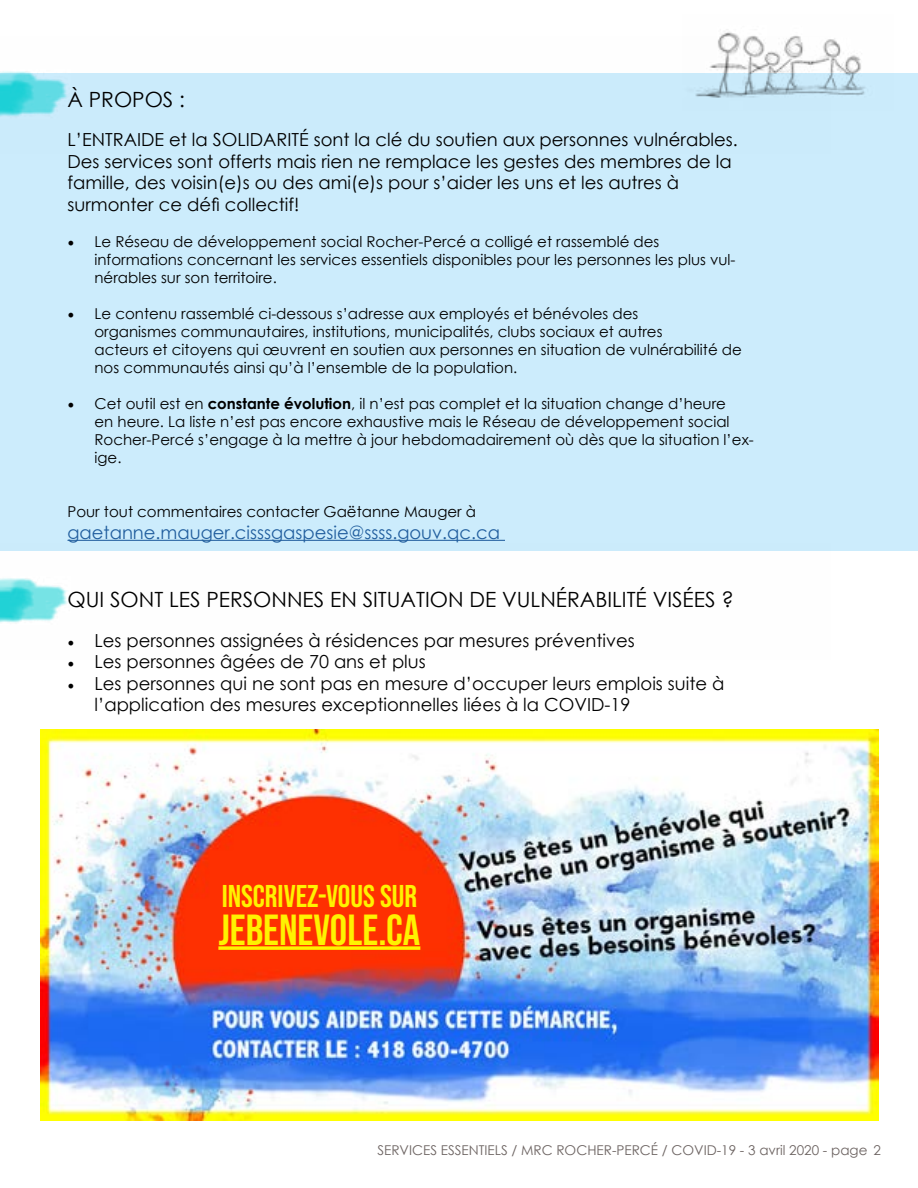
<style>
.page{position:relative;width:918px;height:1188px;background:#fff}
.page>*{position:absolute;margin:0;border:0;box-sizing:border-box;transform-origin:0 0}
.t1{font:43.5px "Bebas Neue";color:#fff200}
.t2{font:31.5px "Bebas Neue";color:#fff200}
.t3{font:21px "Century Gothic";color:#000}
.t4{font:18px/21.6px "Century Gothic";color:#000}
.t5{font:18px "Century Gothic";color:#215e9e}
.t6{font:15px/18px "Century Gothic";color:#000}
.t7{font:13.5px "Century Gothic";color:#6c6361}
.s1{font-family:"Minion Pro";font-size:18px}
.s2{font-weight:700}
.s3{font-family:"Minion Pro"}
</style>
<div class="page">
<div style="left:0;top:73px;width:918px;height:477px;background:#ccecfc"></div>
<hr style="left:68px;top:540px;width:437px;height:1px;background:#215e9e">
<img style="left:0;top:71px;width:67px;height:46px">
<img style="left:0;top:550px;width:831px;height:73px">
<img style="left:695px;top:29px;width:171px;height:69px">
<img style="left:40px;top:730px;width:839px;height:391px">
<svg style="left:218px;top:946px;width:202px;height:4px"></svg>
<h3 class="t3" style="left:68px;top:84px;width:119px">À PROPOS :</h3>
<p class="t4" style="left:68px;top:129px;width:672px">L’ENTRAIDE et la SOLIDARITÉ sont la clé du soutien aux personnes vulnérables.<br>Des services sont offerts mais rien ne remplace les gestes des membres de la famille, des voisin(e)s ou des ami(e)s pour s’aider les uns et les autres à surmonter ce défi collectif!</p>
<p class="t6" style="left:94px;top:232px;width:643px;text-indent:-27px"><span class="s1">•</span> Le Réseau de développement social Rocher-Percé a colligé et rassemblé des informations concernant les services essentiels disponibles pour les personnes les plus vul&shy;nérables sur son territoire.</p>
<p class="t6" style="left:94px;top:304px;width:649px;text-indent:-27px"><span class="s1">•</span> Le contenu rassemblé ci-dessous s’adresse aux employés et bénévoles des<br>organismes communautaires, institutions, municipalités, clubs sociaux et autres<br>acteurs et citoyens qui œuvrent en soutien aux personnes en situation de vulnérabilité de nos communautés ainsi qu’à l’ensemble de la population.</p>
<p class="t6" style="left:94px;top:394px;width:661px;text-indent:-27px"><span class="s1">•</span> Cet outil est en <span class="s2">constante évolution</span>, il n’est pas complet et la situation change d’heure<br>en heure. La liste n’est pas encore exhaustive mais le Réseau de développement social Rocher-Percé s’engage à la mettre à jour hebdomadairement où dès que la situation l’ex&shy;ige.</p>
<p class="t6" style="left:68px;top:502px;width:410px">Pour tout commentaires contacter Gaëtanne Mauger à</p>
<p class="t5" style="left:68px;top:520px;width:434px">gaetanne.mauger.cisssgaspesie@ssss.gouv.qc.ca</p>
<h3 class="t3" style="left:68px;top:585px;width:668px">QUI SONT LES PERSONNES EN SITUATION DE VULNÉRABILITÉ VISÉES ?</h3>
<p class="t4" style="left:68px;top:629px;width:569px"><span class="s3">•</span> Les personnes assignées à résidences par mesures préventives</p>
<p class="t4" style="left:68px;top:651px;width:360px"><span class="s3">•</span> Les personnes âgées de 70 ans et plus</p>
<p class="t4" style="left:94px;top:672px;width:632px;text-indent:-27px"><span class="s3">•</span> Les personnes qui ne sont pas en mesure d’occuper leurs emplois suite à l’application des mesures exceptionnelles liées à la COVID-19</p>
<h2 class="t2" style="left:222px;top:878px;width:197px">INSCRIVEZ-VOUS SUR</h2>
<h1 class="t1" style="left:218px;top:905px;width:203px">JEBENEVOLE.CA</h1>
<p class="t7" style="left:377px;top:1140px;width:505px">SERVICES ESSENTIELS / MRC ROCHER-PERCÉ / COVID-19 - 3 avril 2020 - page 2</p>
</div>
